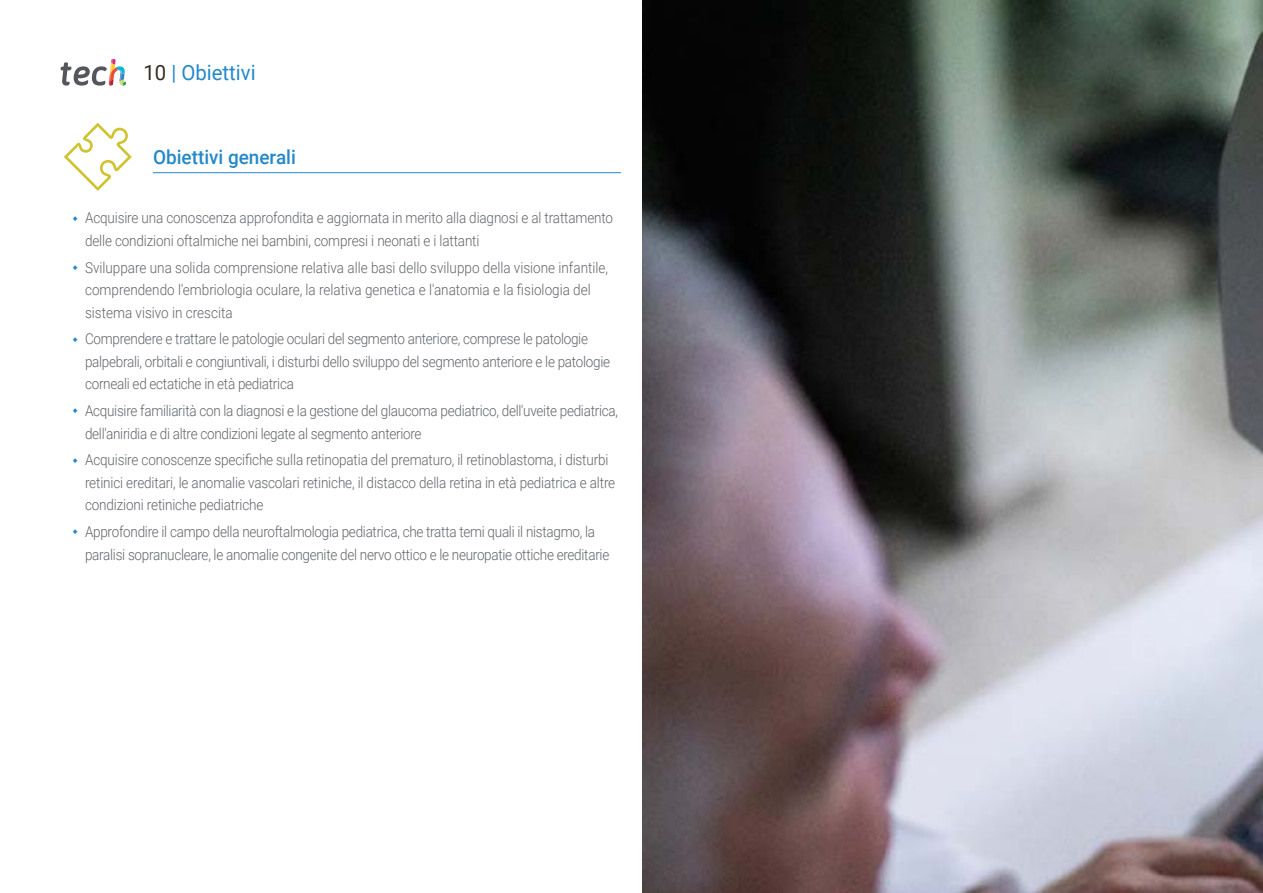
<style>
.page{position:relative;width:1263px;height:893px;background:#fff}
.page>*{position:absolute;margin:0;border:0;box-sizing:border-box;transform-origin:0 0}
.t1{font:21px "Roboto";color:#2488c9}
.t2{font:500 19.5px "Roboto";color:#2488c9}
.t3{font:300 15px/22.5px "Roboto";letter-spacing:-.02em;color:#61646a;scale:.9 1}
.t4{font:300 15px/22.5px "Roboto";color:#61646a;scale:.9 1}
.s1{color:#312e20}
</style>
<div class="page">
<hr style="left:153px;top:172px;width:468px;height:1px;background:#2488c9">
<svg style="left:64px;top:123px;width:68px;height:68px"></svg>
<img style="left:642px;top:0;width:621px;height:893px">
<svg style="left:61px;top:59px;width:65px;height:27px"></svg>
<h1 class="t1" style="left:144px;top:57px;width:114px"><span class="s1">10</span> | Obiettivi</h1>
<h2 class="t2" style="left:153px;top:144px;width:144px">Obiettivi generali</h2>
<p class="t3" style="left:85px;top:206px;width:588px">Acquisire una conoscenza approfondita e aggiornata in merito alla diagnosi e al trattamento delle condizioni oftalmiche nei bambini, compresi i neonati e i lattanti</p>
<p class="t4" style="left:85px;top:255px;width:583px">Sviluppare una solida comprensione relativa alle basi dello sviluppo della visione infantile, comprendendo l'embriologia oculare, la relativa genetica e l'anatomia e la fisiologia del sistema visivo in crescita</p>
<p class="t3" style="left:85px;top:327px;width:585px">Comprendere e trattare le patologie oculari del segmento anteriore, comprese le patologie palpebrali, orbitali e congiuntivali, i disturbi dello sviluppo del segmento anteriore e le patologie corneali ed ectatiche in età pediatrica</p>
<p class="t3" style="left:85px;top:399px;width:594px">Acquisire familiarità con la diagnosi e la gestione del glaucoma pediatrico, dell'uveite pediatrica, dell'aniridia e di altre condizioni legate al segmento anteriore</p>
<p class="t3" style="left:85px;top:448px;width:591px">Acquisire conoscenze specifiche sulla retinopatia del prematuro, il retinoblastoma, i disturbi retinici ereditari, le anomalie vascolari retiniche, il distacco della retina in età pediatrica e altre condizioni retiniche pediatriche</p>
<p class="t3" style="left:85px;top:520px;width:584px">Approfondire il campo della neuroftalmologia pediatrica, che tratta temi quali il nistagmo, la paralisi sopranucleare, le anomalie congenite del nervo ottico e le neuropatie ottiche ereditarie</p>
</div>
